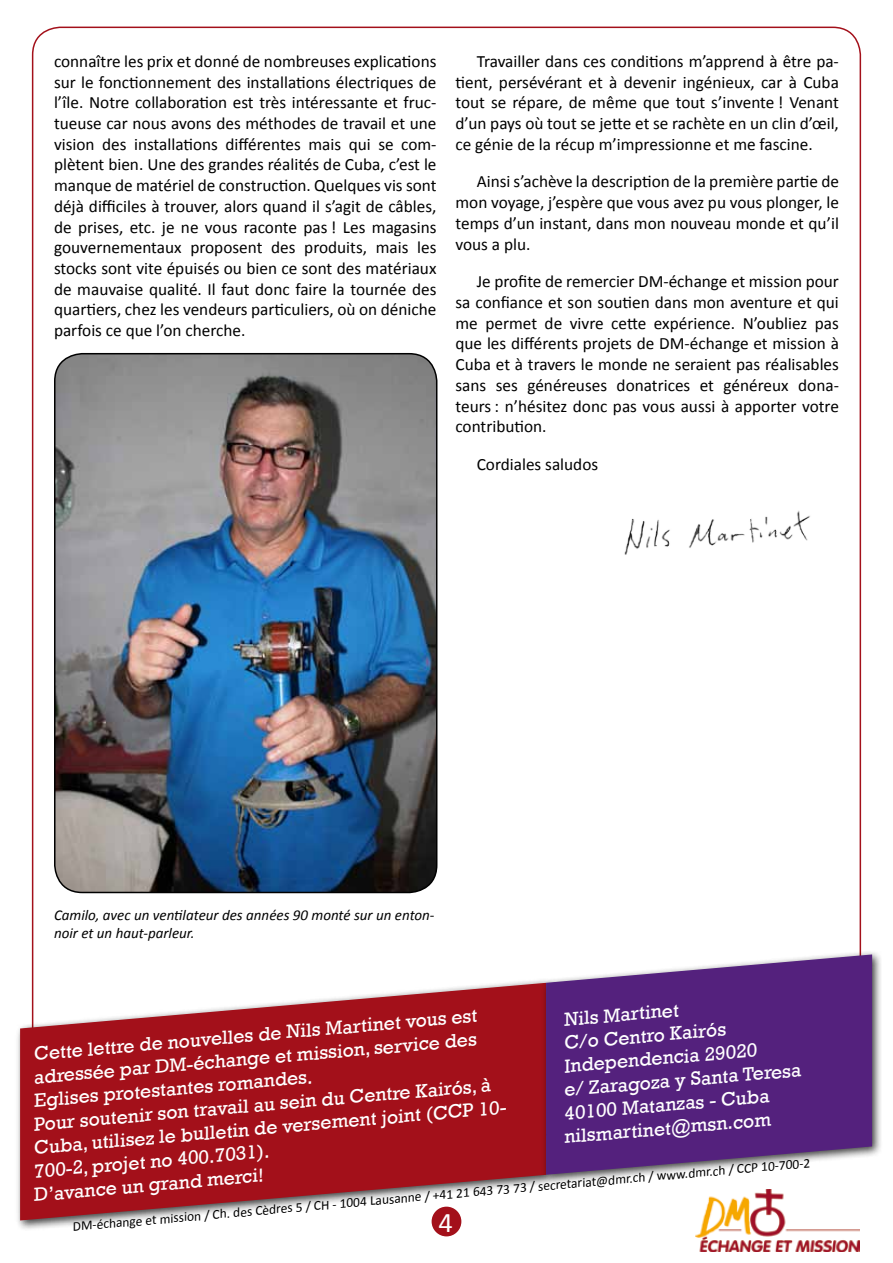
<style>
.page{position:relative;width:893px;height:1263px;background:#fff}
.page>*{position:absolute;margin:0;border:0;box-sizing:border-box;transform-origin:0 0}
.t1{font:28.5px "Calibri";color:#fff}
.t2{font:19.5px "Rockwell";color:#fff}
.t3{font:17.25px/20.7px "Calibri";color:#000;text-align:justify}
.t4{font:italic 15px/18px "Calibri";color:#000}
.t5{font:13.5px "Calibri";color:#000}
</style>
<div class="page">
<div style="left:432px;top:1207px;width:29px;height:29px;background:#a3101a;border-radius:50%"></div>
<div style="left:432px;top:1206px;width:29px;height:30px;border:2px solid #a3101a;border-radius:50%"></div>
<img style="left:695px;top:1189px;width:164px;height:62px">
<div style="left:15px;top:978px;width:542px;height:253px;background:#000;opacity:.75"></div>
<svg style="left:19px;top:982px;width:528px;height:239px"></svg>
<div style="left:541px;top:950px;width:342px;height:236px;background:#000;opacity:.75"></div>
<svg style="left:545px;top:954px;width:328px;height:221px;background:#673a8a"></svg>
<img style="left:624px;top:510px;width:186px;height:45px">
<img style="left:55px;top:354px;width:382px;height:538px">
<div style="left:54px;top:353px;width:383px;height:540px;border:2px solid #000;border-radius:28px"></div>
<p class="t3" style="left:54px;top:51px;width:384px">connaître les prix et donné de nombreuses explications sur le fonctionnement des installations électriques de l’île. Notre collaboration est très intéressante et fruc&shy;tueuse car nous avons des méthodes de travail et une vision des installations différentes mais qui se com&shy;plètent bien. Une des grandes réalités de Cuba, c’est le manque de matériel de construction. Quelques vis sont déjà difficiles à trouver, alors quand il s’agit de câbles, de prises, etc. je ne vous raconte pas ! Les magasins gouvernementaux proposent des produits, mais les stocks sont vite épuisés ou bien ce sont des matériaux de mauvaise qualité. Il faut donc faire la tournée des quartiers, chez les vendeurs particuliers, où on déniche parfois ce que l’on cherche.</p>
<p class="t3" style="left:455px;top:51px;width:385px;text-indent:21px">Travailler dans ces conditions m’apprend à être pa&shy;tient, persévérant et à devenir ingénieux, car à Cuba tout se répare, de même que tout s’invente ! Venant d’un pays où tout se jette et se rachète en un clin d’œil, ce génie de la récup m’impressionne et me fascine.</p>
<p class="t3" style="left:455px;top:171px;width:385px;text-indent:21px">Ainsi s’achève la description de la première partie de mon voyage, j’espère que vous avez pu vous plonger, le temps d’un instant, dans mon nouveau monde et qu’il vous a plu.</p>
<p class="t3" style="left:455px;top:271px;width:385px;text-indent:21px">Je profite de remercier DM-échange et mission pour sa confiance et son soutien dans mon aventure et qui me permet de vivre cette expérience. N’oubliez pas que les différents projets de DM-échange et mission à Cuba et à travers le monde ne seraient pas réalisables sans ses généreuses donatrices et généreux dona&shy;teurs : n’hésitez donc pas vous aussi à apporter votre contribution.</p>
<p class="t3" style="left:477px;top:454px;width:123px">Cordiales saludos</p>
<p class="t4" style="left:54px;top:906px;width:382px">Camilo, avec un ventilateur des années 90 monté sur un enton&shy;noir et un haut-parleur.</p>
<p class="t2" style="left:563px;top:1008px;width:116px;rotate:-5deg">Nils Martinet</p>
<p class="t2" style="left:563px;top:1032px;width:164px;rotate:-5deg">C/o Centro Kairós</p>
<p class="t2" style="left:33px;top:1043px;width:446px;rotate:-5deg">Cette lettre de nouvelles de Nils Martinet vous est</p>
<p class="t2" style="left:33px;top:1066px;width:446px;rotate:-5deg">adressée par DM-échange et mission, service des</p>
<p class="t2" style="left:563px;top:1055px;width:195px;rotate:-5deg">Independencia 29020</p>
<p class="t2" style="left:563px;top:1079px;width:239px;rotate:-5deg">e/ Zaragoza y Santa Teresa</p>
<p class="t2" style="left:33px;top:1090px;width:281px;rotate:-5deg">Eglises protestantes romandes.</p>
<p class="t2" style="left:33px;top:1113px;width:460px;rotate:-5deg">Pour soutenir son travail au sein du Centre Kairós, à</p>
<p class="t2" style="left:563px;top:1102px;width:207px;rotate:-5deg">40100 Matanzas - Cuba</p>
<p class="t2" style="left:563px;top:1126px;width:209px;rotate:-5deg">nilsmartinet@msn.com</p>
<p class="t2" style="left:33px;top:1137px;width:475px;rotate:-5deg">Cuba, utilisez le bulletin de versement joint (CCP 10-</p>
<p class="t2" style="left:33px;top:1160px;width:238px;rotate:-5deg">700-2, projet no 400.7031).</p>
<p class="t5" style="left:72px;top:1218px;width:742px;rotate:-5deg">DM-échange et mission / Ch. des Cèdres 5 / CH - 1004 Lausanne / +41 21 643 73 73 / secretariat@dmr.ch / www.dmr.ch / CCP 10-700-2</p>
<p class="t2" style="left:33px;top:1183px;width:232px;rotate:-5deg">D’avance un grand merci!</p>
<h1 class="t1" style="left:439px;top:1205px;width:16px">4</h1>
</div>
